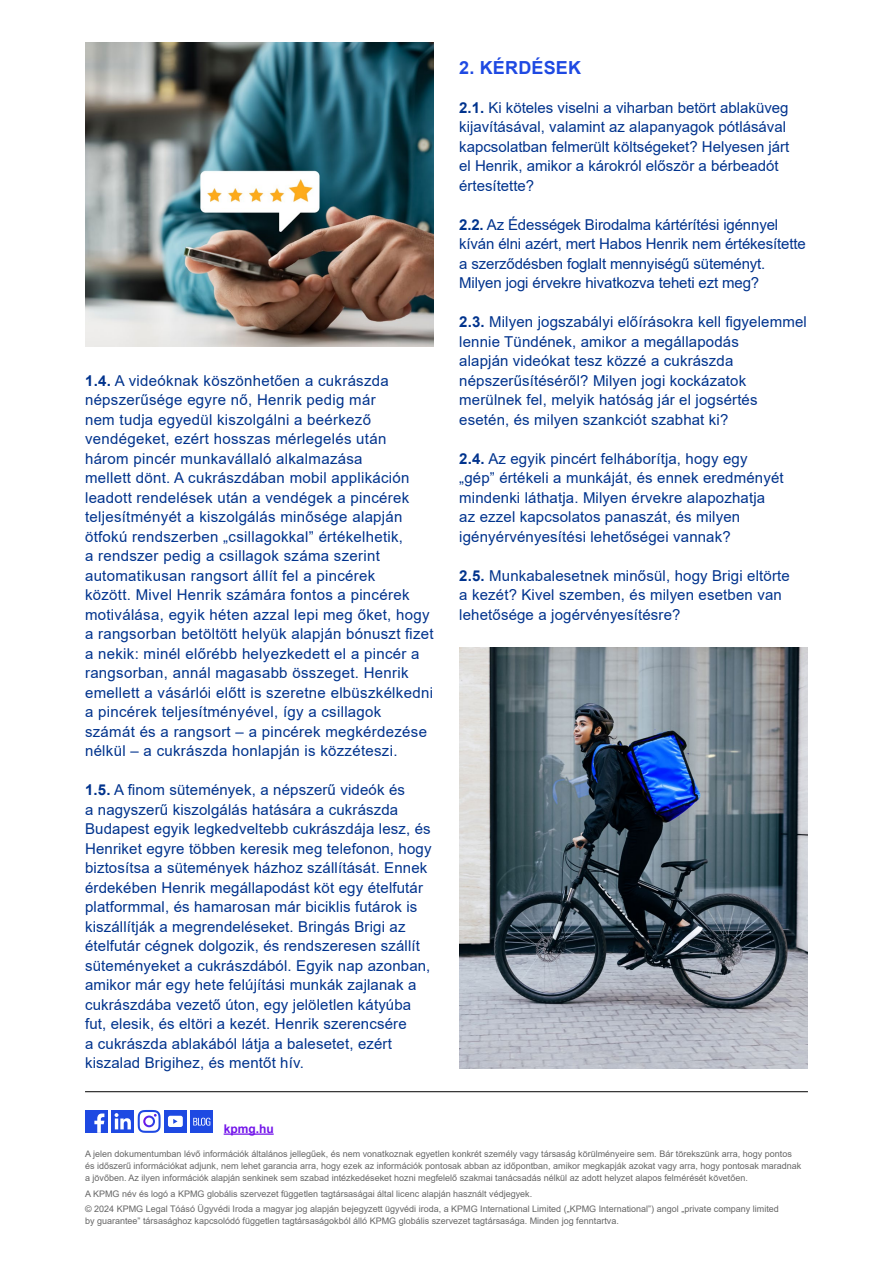
<style>
.page{position:relative;width:893px;height:1263px;background:#fff}
.page>*{position:absolute;margin:0;border:0;box-sizing:border-box;transform-origin:0 0}
.t1{font:700 18px "Arial";letter-spacing:.01em;color:#1e49e2}
.t2{font:15px/19.5px "Arial";letter-spacing:.01em;color:#00338d}
.t3{font:15px/19.5px "Arial";letter-spacing:-.01em;color:#00338d}
.t4{font:700 12px "Arial";color:#7213ea}
.t5{font:9px/11.7px "Arial";color:#666}
.s1{font-weight:700}
</style>
<div class="page">
<hr style="left:224px;top:1133px;width:50px;height:2px;background:#7213ea">
<div style="left:85px;top:1110px;width:23px;height:23px;background:#1e49e2"></div>
<div style="left:111px;top:1110px;width:23px;height:23px;background:#1e49e2"></div>
<div style="left:190px;top:1110px;width:23px;height:23px;background:#1e49e2"></div>
<div style="left:164px;top:1110px;width:23px;height:22px;background:#1e49e2"></div>
<svg style="left:138px;top:1110px;width:23px;height:23px"></svg>
<svg style="left:115px;top:1113px;width:16px;height:16px"></svg>
<svg style="left:168px;top:1116px;width:15px;height:11px"></svg>
<svg style="left:94px;top:1113px;width:10px;height:20px"></svg>
<svg style="left:193px;top:1118px;width:17px;height:7px"></svg>
<img style="left:459px;top:648px;width:349px;height:420px">
<img style="left:85px;top:43px;width:349px;height:304px">
<p class="t2" style="left:85px;top:370px;width:350px"><span class="s1">1.4.</span> A videóknak köszönhetően a cukrászda népszerűsége egyre nő, Henrik pedig már<br>nem tudja egyedül kiszolgálni a beérkező vendégeket, ezért hosszas mérlegelés után három pincér munkavállaló alkalmazása<br>mellett dönt. A cukrászdában mobil applikáción leadott rendelések után a vendégek a pincérek teljesítményét a kiszolgálás minősége alapján ötfokú rendszerben „csillagokkal” értékelhetik,<br>a rendszer pedig a csillagok száma szerint automatikusan rangsort állít fel a pincérek<br>között. Mivel Henrik számára fontos a pincérek motiválása, egyik héten azzal lepi meg őket, hogy a rangsorban betöltött helyük alapján bónuszt fizet a nekik: minél előrébb helyezkedett el a pincér a rangsorban, annál magasabb összeget. Henrik emellett a vásárlói előtt is szeretne elbüszkélkedni a pincérek teljesítményével, így a csillagok számát és a rangsort – a pincérek megkérdezése nélkül – a cukrászda honlapján is közzéteszi.</p>
<p class="t2" style="left:85px;top:780px;width:348px"><span class="s1">1.5.</span> A finom sütemények, a népszerű videók és<br>a nagyszerű kiszolgálás hatására a cukrászda Budapest egyik legkedveltebb cukrászdája lesz, és Henriket egyre többen keresik meg telefonon, hogy biztosítsa a sütemények házhoz szállítását. Ennek érdekében Henrik megállapodást köt egy ételfutár platformmal, és hamarosan már biciklis futárok is kiszállítják a megrendeléseket. Bringás Brigi az ételfutár cégnek dolgozik, és rendszeresen szállít süteményeket a cukrászdából. Egyik nap azonban, amikor már egy hete felújítási munkák zajlanak a cukrászdába vezető úton, egy jelöletlen kátyúba fut, elesik, és eltöri a kezét. Henrik szerencsére<br>a cukrászda ablakából látja a balesetet, ezért kiszalad Brigihez, és mentőt hív.</p>
<p class="t4" style="left:224px;top:1120px;width:52px">kpmg.hu</p>
<p class="t1" style="left:459px;top:54px;width:123px">2. KÉRDÉSEK</p>
<p class="t2" style="left:459px;top:97px;width:332px"><span class="s1">2.1.</span> Ki köteles viselni a viharban betört ablaküveg kijavításával, valamint az alapanyagok pótlásával kapcsolatban felmerült költségeket? Helyesen járt el Henrik, amikor a károkról először a bérbeadót értesítette?</p>
<p class="t3" style="left:459px;top:214px;width:348px"><span class="s1">2.2.</span> Az Édességek Birodalma kártérítési igénnyel kíván élni azért, mert Habos Henrik nem értékesítette a szerződésben foglalt mennyiségű süteményt.<br>Milyen jogi érvekre hivatkozva teheti ezt meg?</p>
<p class="t2" style="left:459px;top:312px;width:349px"><span class="s1">2.3.</span> Milyen jogszabályi előírásokra kell figyelemmel lennie Tündének, amikor a megállapodás<br>alapján videókat tesz közzé a cukrászda népszerűsítéséről? Milyen jogi kockázatok merülnek fel, melyik hatóság jár el jogsértés esetén, és milyen szankciót szabhat ki?</p>
<p class="t2" style="left:459px;top:448px;width:326px"><span class="s1">2.4.</span> Az egyik pincért felháborítja, hogy egy „gép” értékeli a munkáját, és ennek eredményét mindenki láthatja. Milyen érvekre alapozhatja az ezzel kapcsolatos panaszát, és milyen igényérvényesítési lehetőségei vannak?</p>
<p class="t2" style="left:459px;top:565px;width:332px"><span class="s1">2.5.</span> Munkabalesetnek minősül, hogy Brigi eltörte a kezét? Kivel szemben, és milyen esetben van lehetősége a jogérvényesítésre?</p>
<p class="t5" style="left:85px;top:1148px;width:718px">A jelen dokumentumban lévő információk általános jellegűek, és nem vonatkoznak egyetlen konkrét személy vagy társaság körülményeire sem. Bár törekszünk arra, hogy pontos és időszerű információkat adjunk, nem lehet garancia arra, hogy ezek az információk pontosak abban az időpontban, amikor megkapják azokat vagy arra, hogy pontosak maradnak a jövőben. Az ilyen információk alapján senkinek sem szabad intézkedéseket hozni megfelelő szakmai tanácsadás nélkül az adott helyzet alapos felmérését követően.</p>
<p class="t5" style="left:85px;top:1185px;width:695px;line-height:15.9px">A KPMG név és logó a KPMG globális szervezet független tagtársaságai által licenc alapján használt védjegyek.<br>© 2024 KPMG Legal Tóásó Ügyvédi Iroda a magyar jog alapján bejegyzett ügyvédi iroda, a KPMG International Limited („KPMG International”) angol „private company limited</p>
<p class="t5" style="left:85px;top:1215px;width:535px">by guarantee” társasághoz kapcsolódó független tagtársaságokból álló KPMG globális szervezet tagtársasága. Minden jog fenntartva.</p>
</div>
